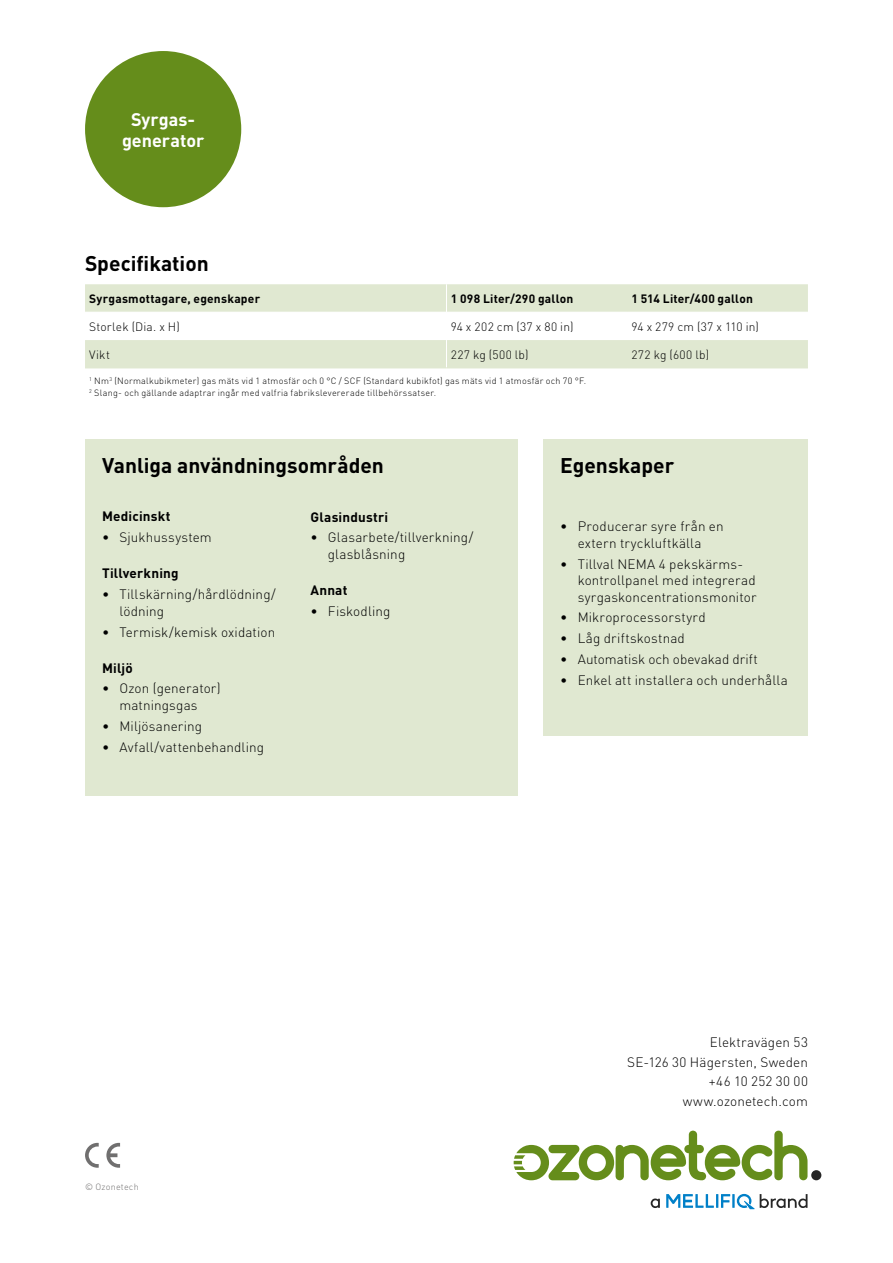
<style>
.page{position:relative;width:893px;height:1263px;background:#fff}
.page>*{position:absolute;margin:0;border:0;box-sizing:border-box;transform-origin:0 0}
.t1{font:700 21px "DINOT";color:#000}
.t2{font:700 18px/21px "DINOT";color:#fff;text-align:center}
.t3{font:300 13.5px/16.5px "DINOT";letter-spacing:.01em;color:#000}
.t4{font:700 13.5px "DINOT";letter-spacing:.015em;color:#000}
.t5{font:300 12px "DINOT";letter-spacing:.02em;color:#000}
.t6{font:700 12px "DINOT";letter-spacing:.02em;color:#000}
.t7{font:300 9px/12px "DINOT";letter-spacing:.03em;color:#000}
.t8{font:300 9px "DINOT";letter-spacing:.025em;color:#706f6f}
</style>
<div class="page">
<div style="left:85px;top:51px;width:156px;height:156px;background:#658d1b;border-radius:50%"></div>
<div style="left:811px;top:1170px;width:10px;height:10px;background:#262626;border-radius:50%"></div>
<svg style="left:514px;top:1130px;width:293px;height:50px"></svg>
<svg style="left:651px;top:1198px;width:9px;height:10px"></svg>
<svg style="left:666px;top:1194px;width:141px;height:15px"></svg>
<svg style="left:85px;top:1143px;width:14px;height:25px"></svg>
<svg style="left:106px;top:1143px;width:14px;height:25px"></svg>
<svg style="left:85px;top:284px;width:723px;height:84px"></svg>
<hr style="left:85px;top:368px;width:361px;height:1px;background:#e0e8d1">
<hr style="left:446px;top:368px;width:181px;height:1px;background:#e0e8d1">
<hr style="left:627px;top:368px;width:181px;height:1px;background:#e0e8d1">
<div style="left:543px;top:440px;width:265px;height:296px;background:#e0e8d1"></div>
<div style="left:85px;top:440px;width:432px;height:356px;background:#e0e8d1"></div>
<h2 class="t2" style="left:122px;top:108px;width:84px">Syrgas&shy;generator</h2>
<h1 class="t1" style="left:85px;top:250px;width:125px">Specifikation</h1>
<p class="t6" style="left:89px;top:291px;width:172px">Syrgasmottagare, egenskaper</p>
<p class="t6" style="left:451px;top:291px;width:124px">1 098 Liter/290 gallon</p>
<p class="t6" style="left:631px;top:291px;width:123px">1 514 Liter/400 gallon</p>
<p class="t5" style="left:89px;top:319px;width:92px">Storlek (Dia. x H)</p>
<p class="t5" style="left:451px;top:319px;width:124px">94 x 202 cm (37 x 80 in)</p>
<p class="t5" style="left:631px;top:319px;width:129px">94 x 279 cm (37 x 110 in)</p>
<p class="t5" style="left:89px;top:347px;width:22px">Vikt</p>
<p class="t5" style="left:451px;top:347px;width:79px">227 kg (500 lb)</p>
<p class="t5" style="left:631px;top:347px;width:79px">272 kg (600 lb)</p>
<p class="t7" style="left:89px;top:375px;width:498px"><sup>1</sup> Nm<sup>3</sup> (Normalkubikmeter) gas mäts vid 1 atmosfär och 0 °C / SCF (Standard kubikfot) gas mäts vid 1 atmosfär och 70 °F.<br><sup>2</sup> Slang- och gällande adaptrar ingår med valfria fabrikslevererade tillbehörssatser.</p>
<h1 class="t1" style="left:102px;top:451px;width:283px">Vanliga användningsområden</h1>
<p class="t4" style="left:102px;top:508px;width:70px">Medicinskt</p>
<p class="t3" style="left:102px;top:529px;width:111px">• Sjukhussystem</p>
<p class="t4" style="left:102px;top:565px;width:78px">Tillverkning</p>
<p class="t3" style="left:119px;top:586px;width:158px;text-indent:-17px">• Tillskärning/hårdlödning/ lödning</p>
<p class="t3" style="left:102px;top:623px;width:175px">• Termisk/kemisk oxidation</p>
<p class="t4" style="left:102px;top:659px;width:32px">Miljö</p>
<p class="t3" style="left:102px;top:680px;width:120px;text-align:center">• Ozon (generator) matningsgas</p>
<p class="t3" style="left:102px;top:717px;width:102px">• Miljösanering</p>
<p class="t3" style="left:102px;top:738px;width:164px">• Avfall/vattenbehandling</p>
<p class="t4" style="left:310px;top:508px;width:79px">Glasindustri</p>
<p class="t3" style="left:328px;top:529px;width:147px;text-indent:-17px">• Glasarbete/tillverkning/ glasblåsning</p>
<p class="t4" style="left:310px;top:581px;width:38px">Annat</p>
<p class="t3" style="left:310px;top:602px;width:82px">• Fiskodling</p>
<h1 class="t1" style="left:560px;top:451px;width:116px">Egenskaper</h1>
<p class="t3" style="left:560px;top:518px;width:165px;text-align:center">• Producerar syre från en extern tryckluftkälla</p>
<p class="t3" style="left:578px;top:555px;width:180px;text-indent:-17px">• Tillval NEMA 4 pekskärms&shy;kontrollpanel med integrerad syrgaskoncentrationsmonitor</p>
<p class="t3" style="left:560px;top:609px;width:147px">• Mikroprocessorstyrd</p>
<p class="t3" style="left:560px;top:630px;width:126px">• Låg driftskostnad</p>
<p class="t3" style="left:560px;top:651px;width:199px">• Automatisk och obevakad drift</p>
<p class="t3" style="left:560px;top:672px;width:229px">• Enkel att installera och underhålla</p>
<p class="t8" style="left:85px;top:1181px;width:55px">© Ozonetech</p>
<p class="t3" style="left:627px;top:1033px;width:182px;line-height:19.5px;text-align:right">Elektravägen 53<br>SE-126 30 Hägersten, Sweden +46 10 252 30 00 www.ozonetech.com</p>
</div>
